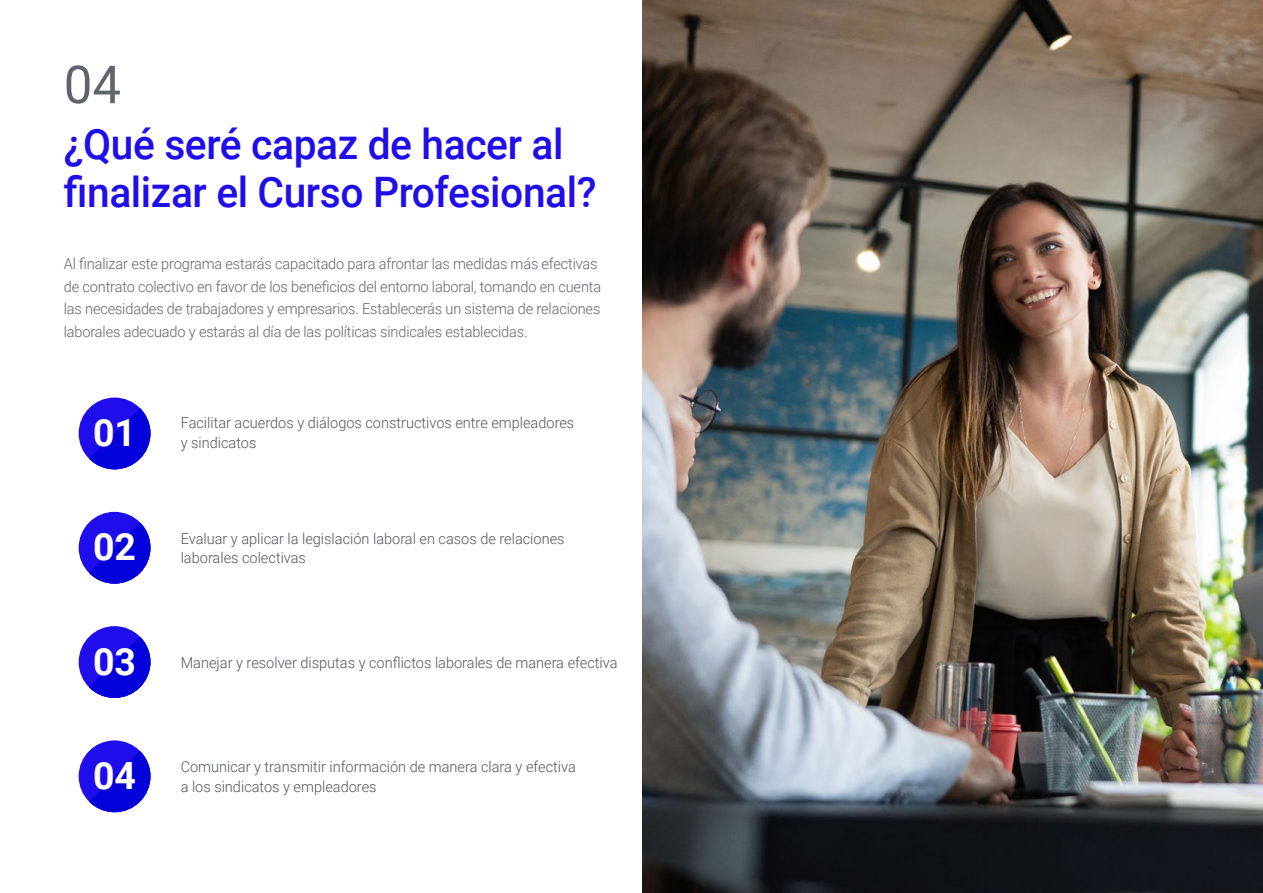
<style>
.page{position:relative;width:1263px;height:893px;background:#fff}
.page>*{position:absolute;margin:0;border:0;box-sizing:border-box;transform-origin:0 0}
.t1{font:52.5px "Roboto";color:#61646a}
.t2{font:500 42px/48px "Roboto";letter-spacing:-.01em;color:#1f0dec}
.t3{font:700 37.5px "Roboto";color:#fff}
.t4{font:300 15px/22.5px "Roboto";letter-spacing:-.01em;color:#61646a}
.t5{font:300 15px/19.5px "Roboto";color:#52555b}
</style>
<div class="page">
<img style="left:642px;top:0;width:621px;height:893px">
<div style="left:79px;top:512px;width:71px;height:72px;background:#1f0dec;border-radius:50%"></div>
<svg style="left:89px;top:522px;width:61px;height:62px"></svg>
<div style="left:79px;top:740px;width:71px;height:72px;background:#1f0dec;border-radius:50%"></div>
<svg style="left:89px;top:751px;width:61px;height:61px"></svg>
<div style="left:79px;top:626px;width:71px;height:72px;background:#1f0dec;border-radius:50%"></div>
<svg style="left:89px;top:637px;width:61px;height:61px"></svg>
<div style="left:79px;top:398px;width:71px;height:71px;background:#1f0dec;border-radius:50%"></div>
<svg style="left:89px;top:408px;width:61px;height:61px"></svg>
<h1 class="t1" style="left:64px;top:48px;width:59px">04</h1>
<h2 class="t2" style="left:64px;top:119px;width:534px">¿Qué seré capaz de hacer al finalizar el Curso Profesional?</h2>
<p class="t4" style="left:64px;top:252px;width:539px">Al finalizar este programa estarás capacitado para afrontar las medidas más efectivas de contrato colectivo en favor de los beneficios del entorno laboral, tomando en cuenta las necesidades de trabajadores y empresarios. Establecerás un sistema de relaciones laborales adecuado y estarás al día de las políticas sindicales establecidas.</p>
<h3 class="t3" style="left:93px;top:407px;width:45px">01</h3>
<p class="t5" style="left:181px;top:412px;width:395px">Facilitar acuerdos y diálogos constructivos entre empleadores</p>
<p class="t5" style="left:181px;top:432px;width:77px">y sindicatos</p>
<h3 class="t3" style="left:93px;top:521px;width:45px">02</h3>
<p class="t5" style="left:181px;top:528px;width:385px">Evaluar y aplicar la legislación laboral en casos de relaciones laborales colectivas</p>
<h3 class="t3" style="left:93px;top:635px;width:45px">03</h3>
<p class="t5" style="left:181px;top:652px;width:438px">Manejar y resolver disputas y conflictos laborales de manera efectiva</p>
<h3 class="t3" style="left:93px;top:749px;width:45px">04</h3>
<p class="t5" style="left:181px;top:756px;width:397px">Comunicar y transmitir información de manera clara y efectiva a los sindicatos y empleadores</p>
</div>
